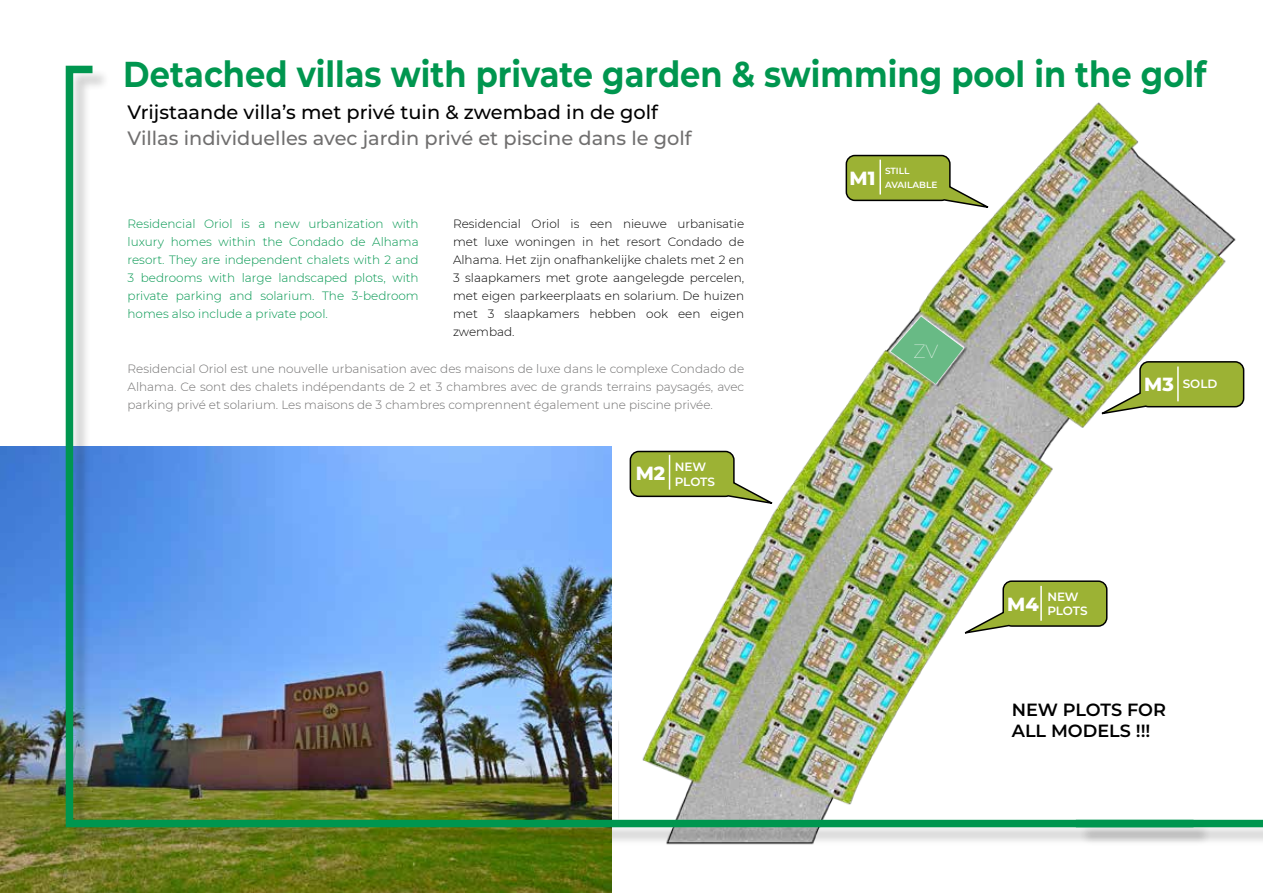
<style>
.page{position:relative;width:1263px;height:893px;background:#fff}
.page>*{position:absolute;margin:0;border:0;box-sizing:border-box;transform-origin:0 0}
.t1{font:700 36px "Montserrat";color:#00964f;scale:.89 1}
.t2{font:500 19.35px "Montserrat";color:#706f6f}
.t3{font:500 19.35px "Montserrat";color:#000}
.t4{font:800 19.05px "Montserrat";color:#fff}
.t5{font:100 19.05px "Montserrat";color:#fff}
.t6{font:600 17.7px/21.1px "Montserrat";color:#000}
.t7{font:300 12px/18px "Montserrat";color:#706f6f;text-align:justify}
.t8{font:300 12px/18px "Montserrat";color:#000;text-align:justify}
.t9{font:300 12px/18px "Montserrat";color:#00964f;text-align:justify}
.t10{font:600 12px/14.4px "Montserrat";letter-spacing:-.01em;color:#fff}
.t11{font:600 9px/13.5px "Montserrat";color:#fff}
</style>
<div class="page">
<hr style="left:1262px;top:0;width:1px;height:893px;background:#faf5eb">
<img style="left:0;top:446px;width:611px;height:447px">
<svg style="left:1259px;top:62px;width:4px;height:769px"></svg>
<img style="left:1212px;top:219px;width:47px;height:622px">
<div style="left:68px;top:68px;width:1144px;height:778px;background:#000;opacity:.2"></div>
<img style="left:62px;top:65px;width:1139px;height:766px">
<img style="left:891px;top:317px;width:72px;height:67px">
<h1 class="t1" style="left:123px;top:48px;width:1218px">Detached villas with private garden &amp; swimming pool in the golf</h1>
<h2 class="t3" style="left:128px;top:98px;width:532px">Vrijstaande villa’s met privé tuin &amp; zwembad in de golf</h2>
<h2 class="t2" style="left:128px;top:125px;width:565px">Villas individuelles avec jardin privé et piscine dans le golf</h2>
<p class="t9" style="left:128px;top:214px;width:293px">Residencial Oriol is a new urbanization with luxury homes within the Condado de Alhama resort. They are independent chalets with 2 and 3 bedrooms with large landscaped plots, with private parking and solarium. The 3-bedroom homes also include a private pool.</p>
<p class="t8" style="left:453px;top:214px;width:293px">Residencial Oriol is een nieuwe urbanisatie met luxe woningen in het resort Condado de Alhama. Het zijn onafhankelijke chalets met 2 en 3 slaapkamers met grote aangelegde percelen, met eigen parkeerplaats en solarium. De huizen met 3 slaapkamers hebben ook een eigen zwembad.</p>
<p class="t7" style="left:128px;top:359px;width:618px">Residencial Oriol est une nouvelle urbanisation avec des maisons de luxe dans le complexe Condado de Alhama. Ce sont des chalets indépendants de 2 et 3 chambres avec de grands terrains paysagés, avec parking privé et solarium. Les maisons de 3 chambres comprennent également une piscine privée.</p>
<h3 class="t4" style="left:636px;top:459px;width:31px">M2</h3>
<p class="t10" style="left:675px;top:459px;width:42px">NEW<br>PLOTS</p>
<p class="t11" style="left:850px;top:164px;width:89px;text-indent:35px">STILL<br><sup>M1</sup> AVAILABLE</p>
<h3 class="t5" style="left:913px;top:338px;width:26px">ZV</h3>
<h3 class="t4" style="left:1144px;top:371px;width:31px">M3</h3>
<p class="t10" style="left:1183px;top:376px;width:36px">SOLD</p>
<h3 class="t4" style="left:1007px;top:590px;width:33px">M4</h3>
<p class="t10" style="left:1047px;top:589px;width:42px">NEW<br>PLOTS</p>
<h3 class="t6" style="left:1012px;top:698px;width:156px">NEW PLOTS FOR<br>ALL MODELS !!!</h3>
</div>
